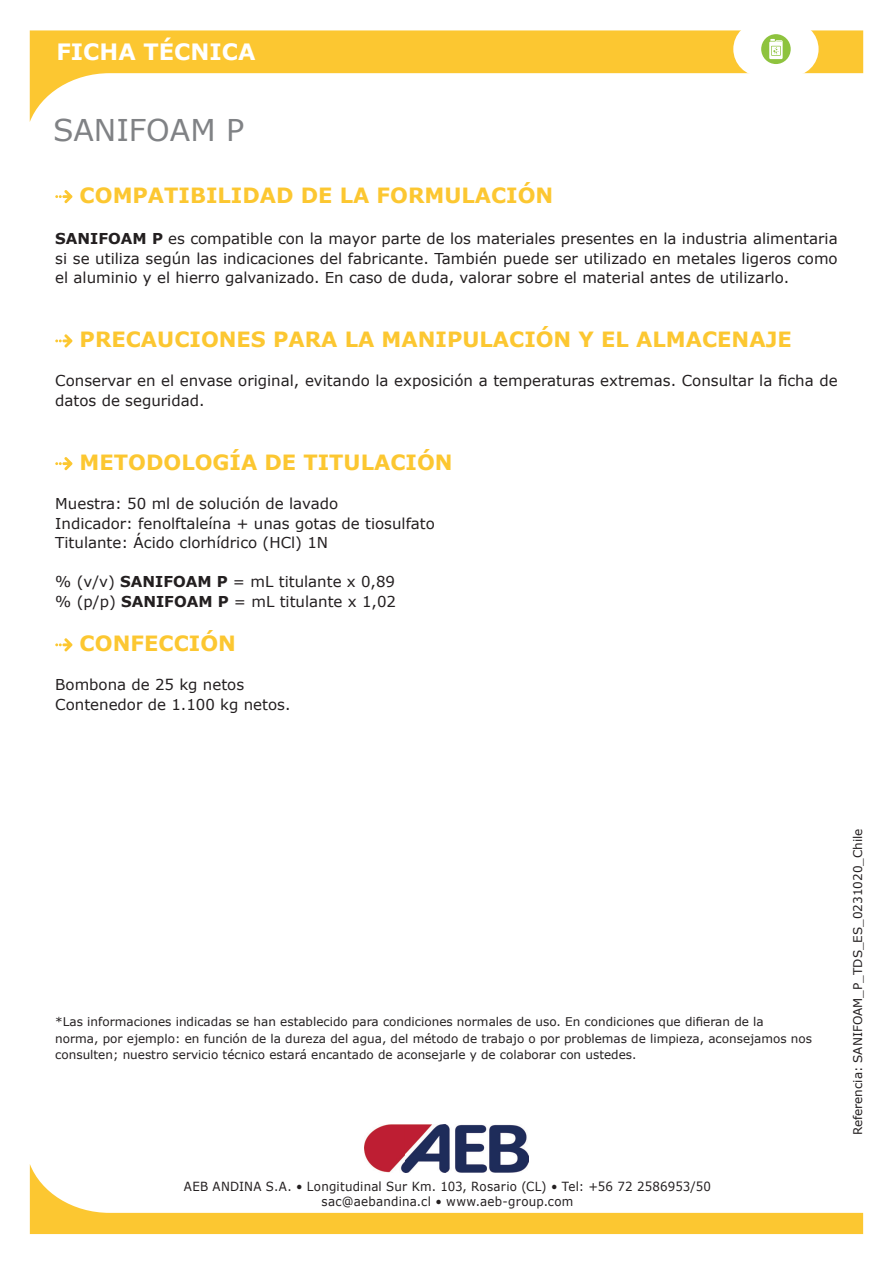
<style>
.page{position:relative;width:893px;height:1263px;background:#fff}
.page>*{position:absolute;margin:0;border:0;box-sizing:border-box;transform-origin:0 0}
.t1{font:30px "Verdana";color:#808285}
.t2{font:700 22.5px "Verdana";color:#fff}
.t3{font:700 21px "Verdana";color:#fcc731}
.t4{font:15px/19.5px "Verdana";color:#231f20}
.t5{font:12.6px/15.1px "Verdana";letter-spacing:.02em;color:#231f20;text-align:center;scale:.94 1}
.t6{font:12px/16.5px "Verdana";color:#231f20}
.s1{font-weight:700}
</style>
<div class="page">
<img style="left:364px;top:1124px;width:165px;height:40px">
<svg style="left:30px;top:30px;width:833px;height:91px"></svg>
<div style="left:733px;top:22px;width:86px;height:54px;background:#fff;border-radius:27px"></div>
<div style="left:761px;top:34px;width:30px;height:30px;background:#8ec33e;border-radius:50%"></div>
<svg style="left:769px;top:39px;width:14px;height:20px"></svg>
<svg style="left:30px;top:1164px;width:833px;height:70px"></svg>
<svg style="left:55px;top:190px;width:17px;height:13px"></svg>
<svg style="left:55px;top:334px;width:17px;height:13px"></svg>
<svg style="left:55px;top:457px;width:17px;height:13px"></svg>
<svg style="left:55px;top:638px;width:17px;height:13px"></svg>
<h2 class="t2" style="left:56px;top:36px;width:201px">FICHA TÉCNICA</h2>
<h1 class="t1" style="left:53px;top:110px;width:193px">SANIFOAM P</h1>
<h3 class="t3" style="left:80px;top:181px;width:475px">COMPATIBILIDAD DE LA FORMULACIÓN</h3>
<p class="t4" style="left:55px;top:229px;width:784px;text-align:justify"><span class="s1">SANIFOAM P</span> es compatible con la mayor parte de los materiales presentes en la industria alimentaria si se utiliza según las indicaciones del fabricante. También puede ser utilizado en metales ligeros como el aluminio y el hierro galvanizado. En caso de duda, valorar sobre el material antes de utilizarlo.</p>
<h3 class="t3" style="left:80px;top:325px;width:714px">PRECAUCIONES PARA LA MANIPULACIÓN Y EL ALMACENAJE</h3>
<p class="t4" style="left:55px;top:371px;width:784px">Conservar en el envase original, evitando la exposición a temperaturas extremas. Consultar la ficha de datos de seguridad.</p>
<h3 class="t3" style="left:80px;top:448px;width:375px">METODOLOGÍA DE TITULACIÓN</h3>
<p class="t4" style="left:55px;top:494px;width:381px">Muestra: 50 ml de solución de lavado<br>Indicador: fenolftaleína + unas gotas de tiosulfato<br>Titulante: Ácido clorhídrico (HCl) 1N</p>
<p class="t4" style="left:55px;top:572px;width:342px">% (v/v) <span class="s1">SANIFOAM P</span> = mL titulante x 0,89 % (p/p) <span class="s1">SANIFOAM P</span> = mL titulante x 1,02</p>
<h3 class="t3" style="left:80px;top:629px;width:158px">CONFECCIÓN</h3>
<p class="t4" style="left:55px;top:675px;width:237px">Bombona de 25 kg netos<br>Contenedor de 1.100 kg netos.</p>
<p class="t6" style="left:55px;top:1013px;width:758px">*Las informaciones indicadas se han establecido para condiciones normales de uso. En condiciones que difieran de la<br>norma, por ejemplo: en función de la dureza del agua, del método de trabajo o por problemas de limpieza, aconsejamos nos consulten; nuestro servicio técnico estará encantado de aconsejarle y de colaborar con ustedes.</p>
<p class="t5" style="left:184px;top:1179px;width:562px">AEB ANDINA S.A. • Longitudinal Sur Km. 103, Rosario (CL) • Tel: +56 72 2586953/50 sac@aebandina.cl • www.aeb-group.com</p>
<p class="t6" style="left:849px;top:1135px;width:308px;rotate:-90deg">Referencia: SANIFOAM_P_TDS_ES_0231020_Chile</p>
</div>
